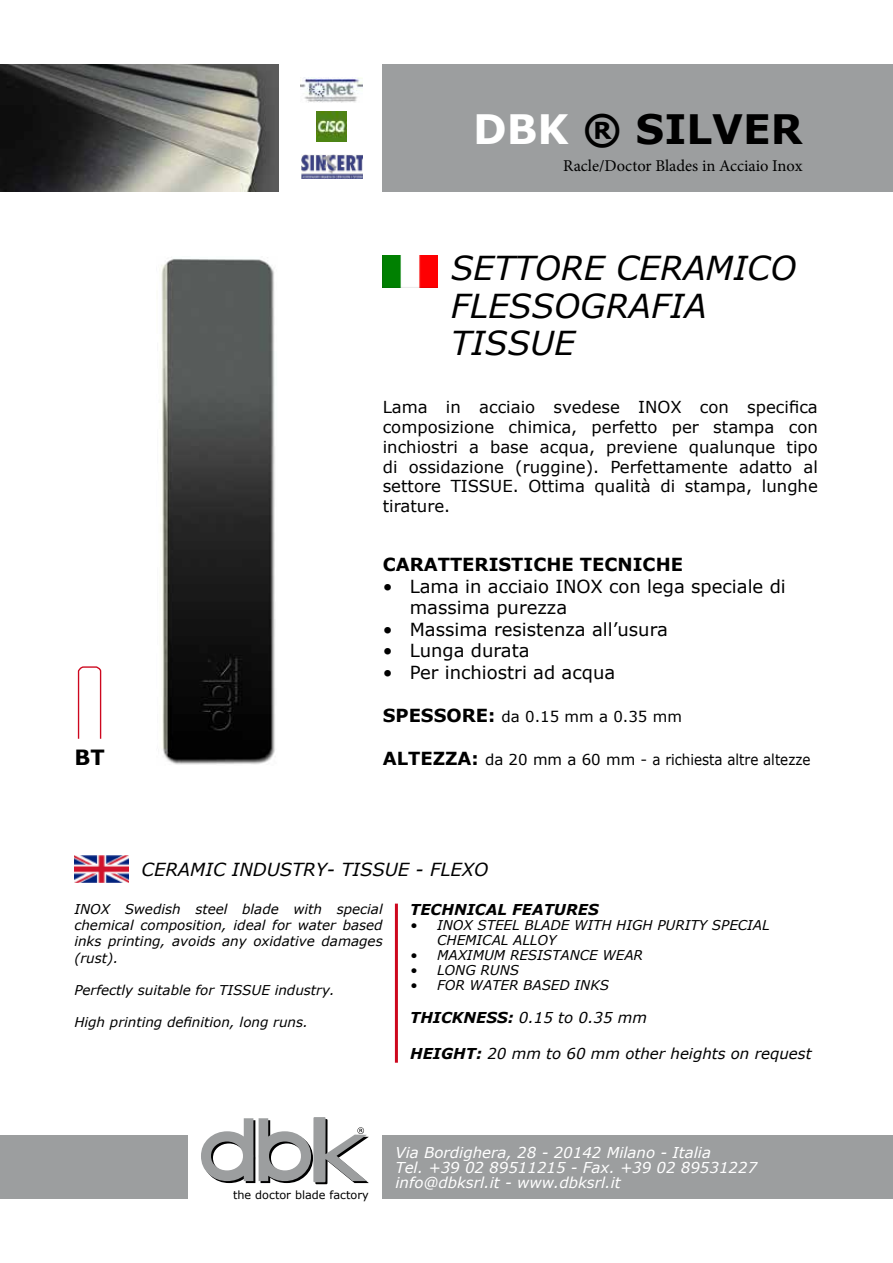
<style>
.page{position:relative;width:893px;height:1263px;background:#fff}
.page>*{position:absolute;margin:0;border:0;box-sizing:border-box;transform-origin:0 0}
.t1{font:700 40.5px "Verdana";color:#000}
.t2{font:italic 33px/37.5px "Verdana";color:#000}
.t3{font:700 21px "Verdana";color:#000}
.t4{font:18px/21.6px "Verdana";color:#000}
.t5{font:700 18px "Verdana";color:#000}
.t6{font:italic 18px "Verdana";color:#000}
.t7{font:16.5px/19.8px "Verdana";color:#000;text-align:justify}
.t8{font:16.5px "Minion Pro";color:#000}
.t9{font:italic 15px/15px "Verdana";color:#fff}
.t10{font:15px "Verdana";color:#000}
.t11{font:italic 15px "Verdana";color:#000}
.t12{font:italic 700 15px "Verdana";color:#000}
.t13{font:italic 13.5px/16.2px "Verdana";color:#000;text-align:justify}
.t14{font:11.25px "Verdana";color:#000}
.s1{color:#fff}
.s2{font-weight:700;font-size:18px}
.s3{font-weight:700}
</style>
<div class="page">
<img style="left:161px;top:257px;width:114px;height:508px">
<div style="left:0;top:1135px;width:187px;height:64px;background:#9c9e9f"></div>
<div style="left:383px;top:64px;width:510px;height:128px;background:#9c9e9f"></div>
<div style="left:383px;top:1135px;width:510px;height:64px;background:#9c9e9f"></div>
<img style="left:0;top:64px;width:279px;height:128px">
<img style="left:383px;top:255px;width:55px;height:32px">
<img style="left:317px;top:112px;width:29px;height:30px">
<img style="left:301px;top:77px;width:62px;height:26px">
<img style="left:302px;top:155px;width:61px;height:24px">
<img style="left:75px;top:855px;width:54px;height:28px">
<svg style="left:77px;top:666px;width:25px;height:73px"></svg>
<svg style="left:201px;top:1117px;width:168px;height:67px"></svg>
<hr style="left:395px;top:904px;width:3px;height:159px;background:#cd071e">
<h1 class="t1" style="left:473px;top:103px;width:300px"><span class="s1">DBK</span> ® SILVER</h1>
<p class="t8" style="left:563px;top:154px;width:241px">Racle/Doctor Blades in Acciaio Inox</p>
<h2 class="t2" style="left:451px;top:249px;width:347px">SETTORE CERAMICO<br>FLESSOGRAFIA<br>tissue</h2>
<h3 class="t3" style="left:74px;top:744px;width:31px">BT</h3>
<p class="t7" style="left:383px;top:397px;width:437px">Lama in acciaio svedese INOX con specifica composizione chimica, perfetto per stampa con inchiostri a base acqua, previene qualunque tipo di ossidazione (ruggine). Perfettamente adatto al settore TISSUE. Ottima qualità di stampa, lunghe tirature.</p>
<h3 class="t5" style="left:383px;top:553px;width:302px">CARATTERISTICHE TECNICHE</h3>
<h3 class="t4" style="left:410px;top:575px;width:378px;text-indent:-27px">• Lama in acciaio INOX con lega speciale di massima purezza</h3>
<h3 class="t4" style="left:383px;top:618px;width:287px">• Massima resistenza all’usura</h3>
<h3 class="t4" style="left:383px;top:639px;width:148px">• Lunga durata</h3>
<h3 class="t4" style="left:383px;top:661px;width:234px">• Per inchiostri ad acqua</h3>
<h3 class="t5" style="left:383px;top:704px;width:39px">SPESS</h3>
<p class="t10" style="left:447px;top:707px;width:237px"><span class="s2">ORE:</span> da 0.15 mm a 0.35 mm</p>
<p class="t10" style="left:383px;top:750px;width:429px"><span class="s2">ALTEZZA:</span> da 20 mm a 60 mm - a richiesta altre altezze</p>
<h3 class="t6" style="left:141px;top:858px;width:348px">CERAMIC INDUSTRY- TISSUE - FLEXO</h3>
<p class="t13" style="left:74px;top:900px;width:310px">INOX Swedish steel blade with special chemical composition, ideal for water based inks printing, avoids any oxidative damages (rust).</p>
<p class="t13" style="left:74px;top:981px;width:262px">Perfectly suitable for TISSUE industry.</p>
<p class="t13" style="left:74px;top:1014px;width:235px">High printing definition, long runs.</p>
<p class="t12" style="left:410px;top:900px;width:190px">TECHNICAL FEATURES</p>
<p class="t13" style="left:410px;top:917px;width:77px">• INOX steel</p>
<p class="t13" style="left:524px;top:917px;width:11px">blade</p>
<p class="t13" style="left:574px;top:917px;width:93px">with hig h purity</p>
<p class="t13" style="left:712px;top:917px;width:10px">special</p>
<p class="t13" style="left:437px;top:932px;width:30px">chemical</p>
<p class="t13" style="left:513px;top:932px;width:11px">alloy</p>
<p class="t13" style="left:410px;top:947px;width:49px">• Maximum</p>
<p class="t13" style="left:510px;top:947px;width:10px">resistance</p>
<p class="t13" style="left:602px;top:947px;width:24px">wear</p>
<p class="t13" style="left:410px;top:962px;width:46px">• Long</p>
<p class="t13" style="left:481px;top:962px;width:11px">runs</p>
<p class="t13" style="left:410px;top:977px;width:200px">• FOR WATER BASED INKS</p>
<p class="t11" style="left:410px;top:1008px;width:239px"><span class="s3">THICKNESS:</span> 0.15 to 0.35 mm</p>
<p class="t11" style="left:410px;top:1044px;width:403px"><span class="s3">HEIGHT:</span> 20 mm to 60 mm other heights on request</p>
<p class="t14" style="left:233px;top:1188px;width:137px">the doctor blade factory</p>
<p class="t9" style="left:395px;top:1144px;width:363px">Via Bordighera, 28 - 20142 Milano - Italia<br>Tel. +39 02 89511215 - Fax. +39 02 89531227 info@dbksrl.it - www.dbksrl.it</p>
</div>
